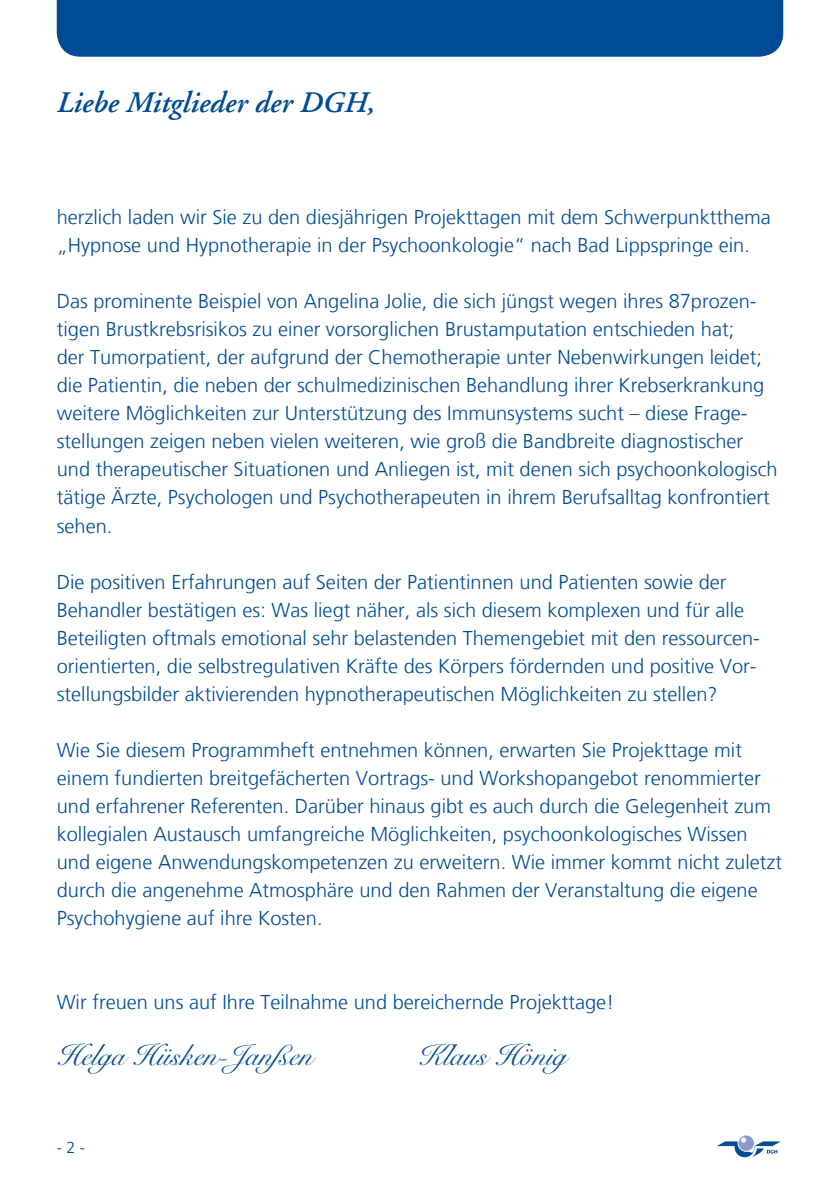
<style>
.page{position:relative;width:840px;height:1191px;background:#fff}
.page>*{position:absolute;margin:0;border:0;box-sizing:border-box;transform-origin:0 0}
.t1{font:30px "Snell Roundhand LT Std Scr";color:#004b95}
.t2{font:italic 600 30px "Adobe Garamond LT";color:#004b95}
.t3{font:300 20px/28px "Frutiger LT";color:#004b95}
.t4{font:300 16px "Frutiger LT";color:#004b95}
</style>
<div class="page">
<svg style="left:717px;top:1135px;width:63px;height:22px"></svg>
<div style="left:57px;top:0;width:725px;height:57px;background:#004b95"></div>
<p class="t2" style="left:57px;top:86px;width:319px">Liebe Mitglieder der DGH,</p>
<p class="t3" style="left:57px;top:204px;width:715px">herzlich laden wir Sie zu den diesjährigen Projekttagen mit dem Schwerpunktthema „Hypnose und Hypnotherapie in der Psychoonkologie“ nach Bad Lippspringe ein.</p>
<p class="t3" style="left:57px;top:288px;width:722px">Das prominente Beispiel von Angelina Jolie, die sich jüngst wegen ihres 87prozen&shy;tigen Brustkrebsrisikos zu einer vorsorglichen Brustamputation entschieden hat;<br>der Tumorpatient, der aufgrund der Chemotherapie unter Nebenwirkungen leidet; die Patientin, die neben der schulmedizinischen Behandlung ihrer Krebserkrankung weitere Möglichkeiten zur Unterstützung des Immunsystems sucht – diese Frage&shy;stellungen zeigen neben vielen weiteren, wie groß die Bandbreite diagnostischer und therapeutischer Situationen und Anliegen ist, mit denen sich psychoonkologisch tätige Ärzte, Psychologen und Psychotherapeuten in ihrem Berufsalltag konfrontiert sehen.</p>
<p class="t3" style="left:57px;top:568px;width:704px">Die positiven Erfahrungen auf Seiten der Patientinnen und Patienten sowie der Behandler bestätigen es: Was liegt näher, als sich diesem komplexen und für alle Beteiligten oftmals emotional sehr belastenden Themengebiet mit den ressourcen&shy;orientierten, die selbstregulativen Kräfte des Körpers fördernden und positive Vor&shy;stellungsbilder aktivierenden hypnotherapeutischen Möglichkeiten zu stellen?</p>
<p class="t3" style="left:57px;top:736px;width:726px">Wie Sie diesem Programmheft entnehmen können, erwarten Sie Projekttage mit einem fundierten breitgefächerten Vortrags- und Workshopangebot renommierter und erfahrener Referenten. Darüber hinaus gibt es auch durch die Gelegenheit zum kollegialen Austausch umfangreiche Möglichkeiten, psychoonkologisches Wissen und eigene Anwendungskompetenzen zu erweitern. Wie immer kommt nicht zuletzt durch die angenehme Atmosphäre und den Rahmen der Veranstaltung die eigene Psychohygiene auf ihre Kosten.</p>
<p class="t3" style="left:57px;top:988px;width:558px">Wir freuen uns auf Ihre Teilnahme und bereichernde Projekttage!</p>
<p class="t1" style="left:57px;top:1037px;width:257px">Helga Hüsken-Janßen</p>
<p class="t1" style="left:417px;top:1037px;width:151px">Klaus Hönig</p>
<p class="t4" style="left:57px;top:1138px;width:30px">- 2 -</p>
</div>
